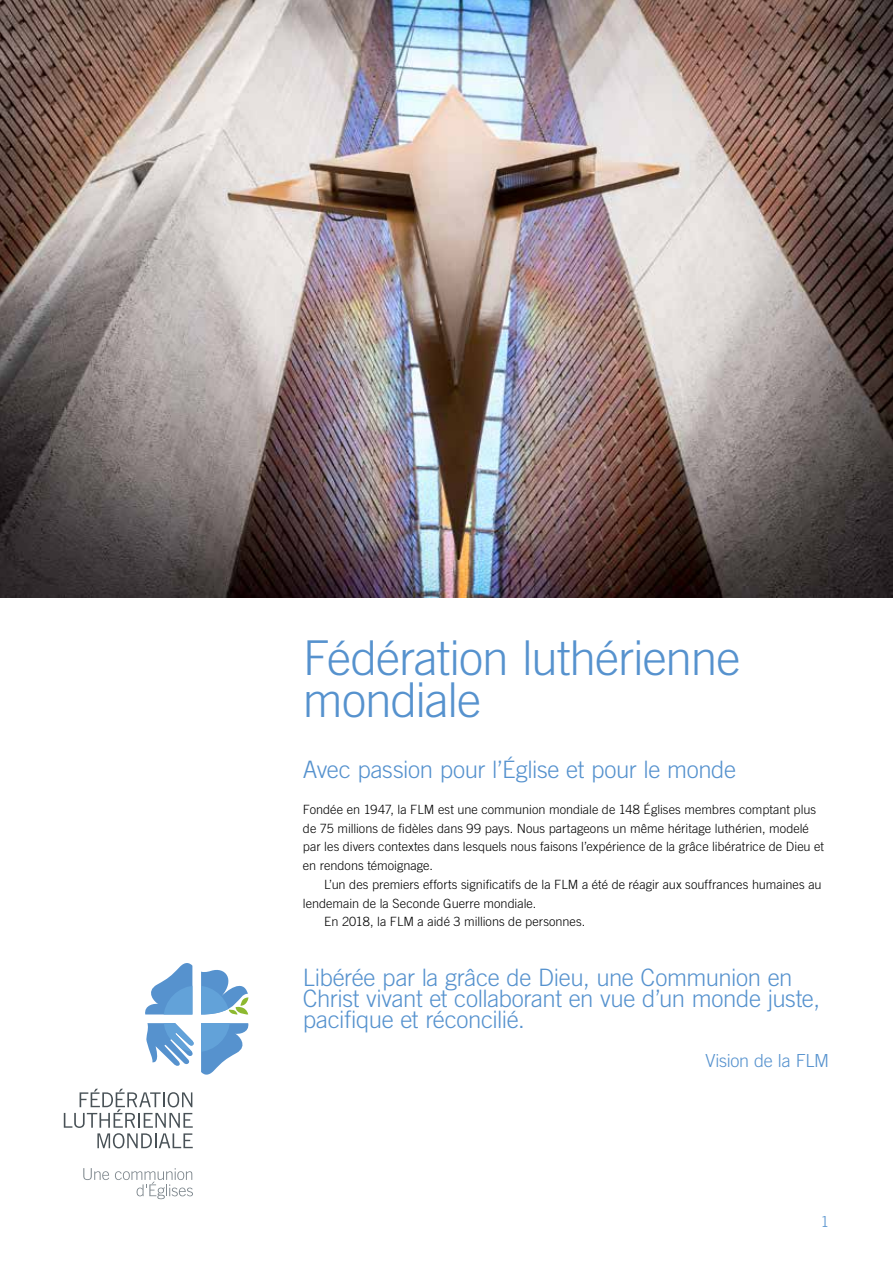
<style>
.page{position:relative;width:893px;height:1263px;background:#fff}
.page>*{position:absolute;margin:0;border:0;box-sizing:border-box;transform-origin:0 0}
.t1{font:300 48px/42px "Trade Gothic LT Std";letter-spacing:-.02em;color:#5692ce}
.t2{font:300 24px/21px "Trade Gothic LT Std";letter-spacing:-.015em;color:#5692ce}
.t3{font:300 18px "Trade Gothic LT Std";letter-spacing:-.015em;color:#5692ce}
.t4{font:300 15px "Trade Gothic LT Std";color:#5692ce}
.t5{font:300 12.75px/18.8px "Trade Gothic LT Std";color:#000}
</style>
<div class="page">
<svg style="left:64px;top:1089px;width:129px;height:59px"></svg>
<svg style="left:83px;top:1168px;width:26px;height:12px"></svg>
<svg style="left:115px;top:1168px;width:78px;height:31px"></svg>
<svg style="left:145px;top:963px;width:47px;height:51px"></svg>
<svg style="left:201px;top:1023px;width:47px;height:52px"></svg>
<svg style="left:201px;top:970px;width:47px;height:45px"></svg>
<svg style="left:146px;top:1023px;width:47px;height:43px"></svg>
<svg style="left:163px;top:985px;width:67px;height:67px;fill:#62a2d9"></svg>
<img style="left:0;top:0;width:893px;height:598px">
<h1 class="t1" style="left:303px;top:636px;width:439px">Fédération luthérienne mondiale</h1>
<h2 class="t2" style="left:303px;top:759px;width:435px">Avec passion pour l’Église et pour le monde</h2>
<p class="t5" style="left:303px;top:800px;width:523px">Fondée en 1947, la FLM est une communion mondiale de 148 Églises membres comptant plus de 75 millions de fidèles dans 99 pays. Nous partageons un même héritage luthérien, modelé par les divers contextes dans lesquels nous faisons l’expérience de la grâce libératrice de Dieu et en rendons témoignage.</p>
<p class="t5" style="left:324px;top:875px;width:499px">L’un des premiers efforts significatifs de la FLM a été de réagir aux souffrances humaines au</p>
<p class="t5" style="left:303px;top:893px;width:235px">lendemain de la Seconde Guerre mondiale.</p>
<p class="t5" style="left:324px;top:912px;width:263px">En 2018, la FLM a aidé 3 millions de personnes.</p>
<h2 class="t2" style="left:303px;top:967px;width:519px">Libérée par la grâce de Dieu, une Communion en<br>Christ vivant et collaborant en vue d’un monde juste, pacifique et réconcilié.</h2>
<h3 class="t3" style="left:705px;top:1050px;width:125px">Vision de la FLM</h3>
<p class="t4" style="left:821px;top:1213px;width:10px">1</p>
</div>
